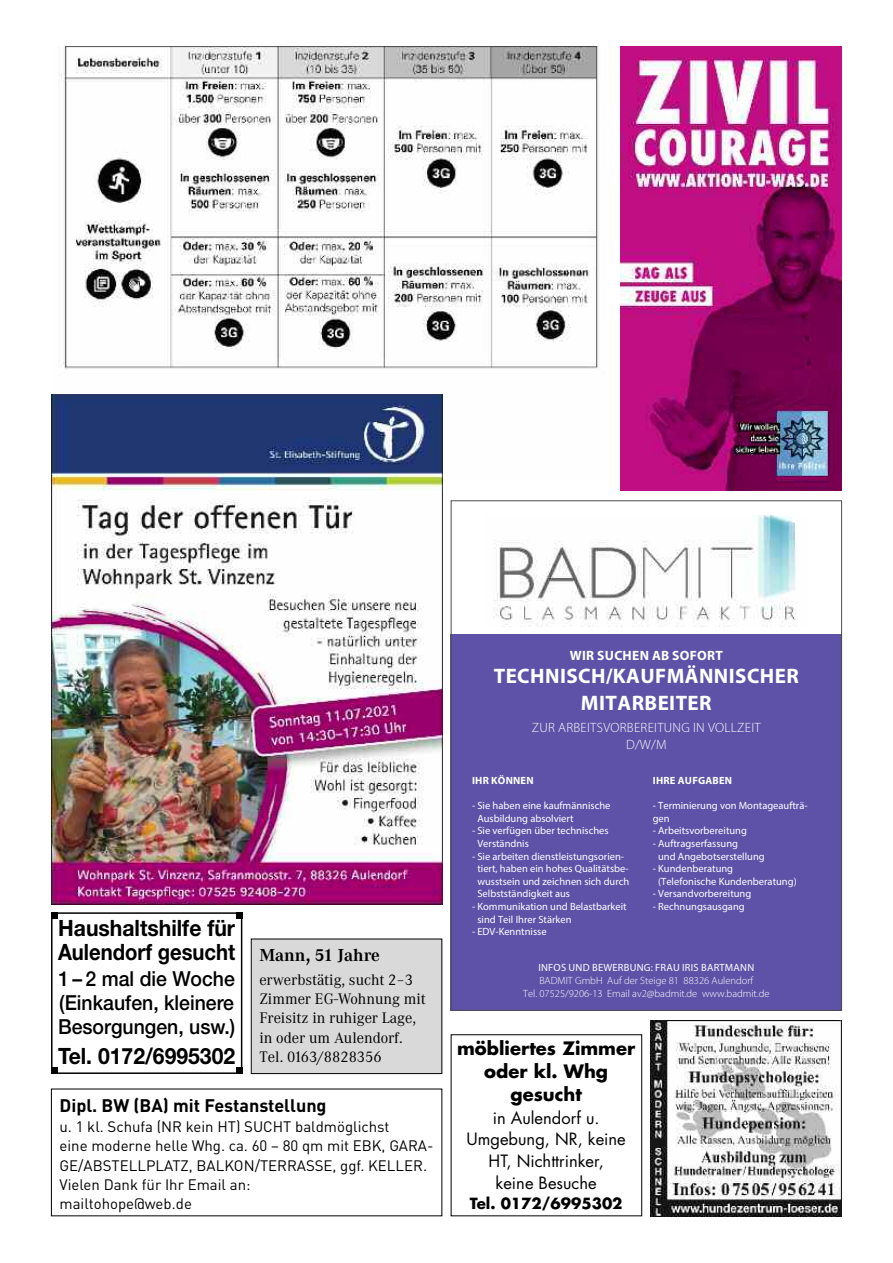
<style>
.page{position:relative;width:893px;height:1263px;background:#fff}
.page>*{position:absolute;margin:0;border:0;box-sizing:border-box;transform-origin:0 0}
.t1{font:700 22.5px/24px "Helvetica Neue";color:#000;scale:.94 1}
.t2{font:700 21px/27.3px "Myriad Pro";letter-spacing:.02em;color:#fff;text-align:center}
.t3{font:500 20.7px/24px "Helvetica Neue";color:#000;text-align:justify;scale:.94 1}
.t4{font:700 18px/23.4px "Futura";color:#000;text-align:center}
.t5{font:700 18px "DIN";color:#000}
.t6{font:700 18px "Corporate A";color:#000}
.t7{font:16.5px/21.6px "Futura";color:#000;text-align:center}
.t8{font:15px/19.2px "DIN";color:#000}
.t9{font:15px/19.4px "Corporate ABQ";color:#000}
.t10{font:700 15px "Futura";color:#000}
.t11{font:300 13.5px/17.5px "Myriad Pro";letter-spacing:.02em;color:#fff;text-align:center}
.t12{font:700 13.5px "Myriad Pro";letter-spacing:.02em;color:#fff}
.t13{font:10.5px/12.6px "Myriad Pro";color:#fff}
.t14{font:300 10.5px/12.6px "Myriad Pro";color:#fff;text-align:center}
.t15{font:10.5px "Myriad Pro";letter-spacing:.02em;color:#fff}
.t16{font:700 10.5px "Myriad Pro";letter-spacing:.02em;color:#fff}
</style>
<div class="page">
<img style="left:651px;top:1020px;width:191px;height:196px">
<div style="left:51px;top:912px;width:191px;height:162px;border:2px solid #000"></div>
<div style="left:51px;top:912px;width:6px;height:7px;background:#000"></div>
<div style="left:236px;top:912px;width:6px;height:7px;background:#000"></div>
<div style="left:51px;top:1067px;width:6px;height:7px;background:#000"></div>
<div style="left:236px;top:1067px;width:6px;height:7px;background:#000"></div>
<div style="left:252px;top:939px;width:189px;height:134px;background:#d9d9d9"></div>
<img style="left:59px;top:47px;width:539px;height:432px">
<img style="left:620px;top:47px;width:222px;height:443px">
<img style="left:51px;top:394px;width:391px;height:510px">
<div style="left:451px;top:634px;width:391px;height:377px;background:#5d52a8"></div>
<img style="left:494px;top:515px;width:303px;height:111px">
<h1 class="t1" style="left:58px;top:918px;width:190px">Haushaltshilfe für<br>Aulendorf gesucht</h1>
<h3 class="t3" style="left:58px;top:969px;width:190px">1 – 2 mal die Woche (Einkaufen, kleinere Besorgungen, usw.)</h3>
<h1 class="t1" style="left:58px;top:1046px;width:190px">Tel. 0172/6995302</h1>
<h3 class="t5" style="left:60px;top:1095px;width:269px">Dipl. BW (BA) mit Festanstellung</h3>
<h3 class="t8" style="left:60px;top:1117px;width:375px">u. 1 kl. Schufa (NR kein HT) SUCHT baldmöglichst<br>eine moderne helle Whg. ca. 60 – 80 qm mit EBK, GARA-GE/ABSTELLPLATZ, BALKON/TERRASSE, ggf. KELLER.<br>Vielen Dank für Ihr Email an:<br>mailtohope@web.de</h3>
<h3 class="t6" style="left:259px;top:944px;width:122px">Mann, 51 Jahre</h3>
<h3 class="t9" style="left:259px;top:970px;width:168px">erwerbstätig, sucht 2–3<br>Zimmer EG-Wohnung mit<br>Freisitz in ruhiger Lage, in oder um Aulendorf.<br>Tel. 0163/8828356</h3>
<p class="t12" style="left:570px;top:650px;width:154px">WIR SUCHEN AB SOFORT</p>
<h2 class="t2" style="left:494px;top:664px;width:307px">TECHNISCH/KAUFMÄNNISCHER<br>MITARBEITER</h2>
<p class="t11" style="left:532px;top:719px;width:230px">ZUR ARBEITSVORBEREITUNG IN VOLLZEIT<br>D/W/M</p>
<p class="t16" style="left:472px;top:776px;width:63px">IHR KÖNNEN</p>
<p class="t13" style="left:477px;top:800px;width:135px;text-indent:-5px">- Sie haben eine kaufmännische<br>Ausbildung absolviert</p>
<p class="t13" style="left:477px;top:825px;width:133px;text-indent:-5px">- Sie verfügen über technisches<br>Verständnis</p>
<p class="t13" style="left:477px;top:850px;width:153px;text-indent:-5px">- Sie arbeiten dienstleistungsorien&shy;tiert, haben ein hohes Qualitätsbe&shy;wusstsein und zeichnen sich durch Selbstständigkeit aus</p>
<p class="t13" style="left:477px;top:901px;width:151px;text-indent:-5px">- Kommunikation und Belastbarkeit sind Teil Ihrer Stärken</p>
<p class="t13" style="left:472px;top:926px;width:76px">- EDV-Kenntnisse</p>
<p class="t16" style="left:653px;top:776px;width:81px">IHRE AUFGABEN</p>
<p class="t13" style="left:653px;top:800px;width:156px">- Terminierung von Montageaufträ&shy;gen</p>
<p class="t13" style="left:653px;top:825px;width:96px">- Arbeitsvorbereitung</p>
<p class="t13" style="left:658px;top:838px;width:108px;text-indent:-5px">- Auftragserfassung<br>und Angebotserstellung</p>
<p class="t13" style="left:658px;top:863px;width:140px;text-indent:-5px">- Kundenberatung<br>(Telefonische Kundenberatung)</p>
<p class="t13" style="left:653px;top:888px;width:100px">- Versandvorbereitung</p>
<p class="t13" style="left:653px;top:901px;width:93px">- Rechnungsausgang</p>
<p class="t15" style="left:538px;top:964px;width:217px">INFOS UND BEWERBUNG: FRAU IRIS BARTMANN</p>
<p class="t14" style="left:523px;top:975px;width:248px">BADMIT GmbH Auf der Steige 81 88326 Aulendorf<br>Tel. 07525/9206-13 Email av2@badmit.de www.badmit.de</p>
<h3 class="t4" style="left:457px;top:1038px;width:180px">möbliertes Zimmer oder kl. Whg gesucht</h3>
<h3 class="t7" style="left:466px;top:1108px;width:161px">in Aulendorf u.<br>Umgebung, NR, keine<br>HT, Nichttrinker,<br>keine Besuche</h3>
<h3 class="t10" style="left:470px;top:1196px;width:154px">Tel. 0172/6995302</h3>
</div>
